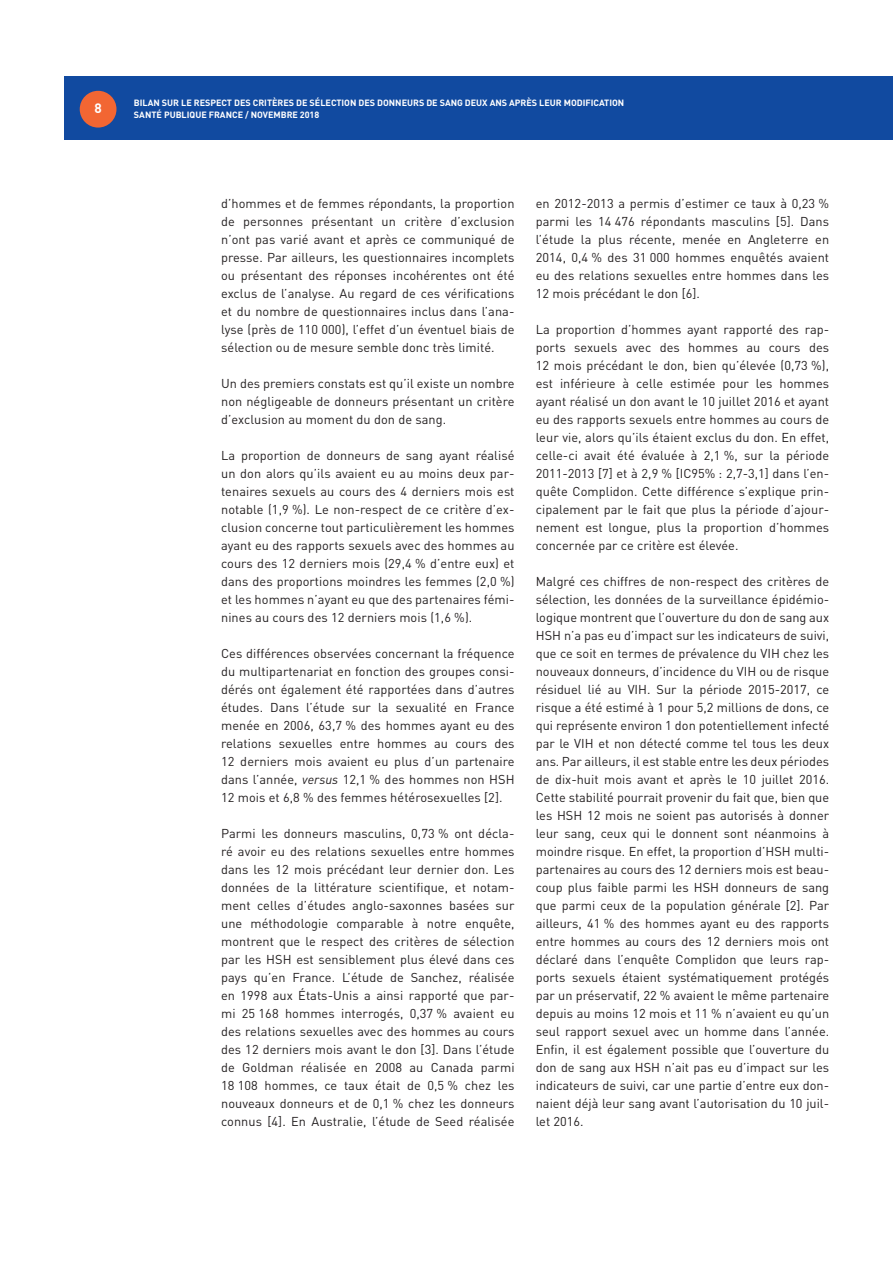
<style>
.page{position:relative;width:893px;height:1263px;background:#fff}
.page>*{position:absolute;margin:0;border:0;box-sizing:border-box;transform-origin:0 0}
.t1{font:700 13.5px "DIN Pro";color:#fff}
.t2{font:12.75px/18px "DIN Pro";letter-spacing:.005em;color:#231f20;text-align:justify}
.t3{font:700 9px/12px "DIN Pro";color:#fff;text-align:center}
.s1{font-style:italic}
</style>
<div class="page">
<div style="left:64px;top:77px;width:829px;height:63px;background:#114aa0"></div>
<div style="left:80px;top:91px;width:36px;height:37px;background:#f26633;border-radius:50%"></div>
<p class="t1" style="left:94px;top:99px;width:9px">8</p>
<p class="t3" style="left:134px;top:96px;width:492px">BILAN SUR LE RESPECT DES CRITÈRES DE SÉLECTION DES DONNEURS DE SANG DEUX ANS APRÈS LEUR MODIFICATION</p>
<p class="t3" style="left:134px;top:96px;width:257px">T TRE COURANT DE LA STNTHÈSE LOREM IPSUM DOLOR ET AL<br>2016</p>
<p class="t3" style="left:134px;top:108px;width:187px">SANTÉ PUBLIQUE FRANCE / NOVEMBRE 2018</p>
<p class="t2" style="left:221px;top:194px;width:295px">d’hommes et de femmes répondants, la proportion de personnes présentant un critère d’exclusion n’ont pas varié avant et après ce communiqué de presse. Par ailleurs, les questionnaires incomplets ou présentant des réponses incohérentes ont été exclus de l’analyse. Au regard de ces vérifications et du nombre de questionnaires inclus dans l’ana‑ lyse (près de 110 000), l’effet d’un éventuel biais de sélection ou de mesure semble donc très limité.</p>
<p class="t2" style="left:221px;top:374px;width:295px">Un des premiers constats est qu’il existe un nombre non négligeable de donneurs présentant un critère d’exclusion au moment du don de sang.</p>
<p class="t2" style="left:221px;top:446px;width:295px">La proportion de donneurs de sang ayant réalisé un don alors qu’ils avaient eu au moins deux par‑ tenaires sexuels au cours des 4 derniers mois est notable (1,9 %). Le non‑respect de ce critère d’ex‑ clusion concerne tout particulièrement les hommes ayant eu des rapports sexuels avec des hommes au cours des 12 derniers mois (29,4 % d’entre eux) et dans des proportions moindres les femmes (2,0 %) et les hommes n’ayant eu que des partenaires fémi‑ nines au cours des 12 derniers mois (1,6 %).</p>
<p class="t2" style="left:221px;top:644px;width:295px">Ces différences observées concernant la fréquence du multipartenariat en fonction des groupes consi‑ dérés ont également été rapportées dans d’autres études. Dans l’étude sur la sexualité en France menée en 2006, 63,7 % des hommes ayant eu des relations sexuelles entre hommes au cours des 12 derniers mois avaient eu plus d’un partenaire dans l’année, <span class="s1">versus</span> 12,1 % des hommes non HSH 12 mois et 6,8 % des femmes hétérosexuelles [2].</p>
<p class="t2" style="left:221px;top:824px;width:295px">Parmi les donneurs masculins, 0,73 % ont décla‑ ré avoir eu des relations sexuelles entre hommes dans les 12 mois précédant leur dernier don. Les données de la littérature scientifique, et notam‑ ment celles d’études anglo‑saxonnes basées sur une méthodologie comparable à notre enquête, montrent que le respect des critères de sélection par les HSH est sensiblement plus élevé dans ces pays qu’en France. L’étude de Sanchez, réalisée en 1998 aux États‑Unis a ainsi rapporté que par‑ mi 25 168 hommes interrogés, 0,37 % avaient eu des relations sexuelles avec des hommes au cours des 12 derniers mois avant le don [3]. Dans l’étude de Goldman réalisée en 2008 au Canada parmi 18 108 hommes, ce taux était de 0,5 % chez les nouveaux donneurs et de 0,1 % chez les donneurs connus [4]. En Australie, l’étude de Seed réalisée</p>
<p class="t2" style="left:536px;top:194px;width:295px">en 2012‑2013 a permis d’estimer ce taux à 0,23 % parmi les 14 476 répondants masculins [5]. Dans l’étude la plus récente, menée en Angleterre en 2014, 0,4 % des 31 000 hommes enquêtés avaient eu des relations sexuelles entre hommes dans les 12 mois précédant le don [6].</p>
<p class="t2" style="left:536px;top:320px;width:295px">La proportion d’hommes ayant rapporté des rap‑ ports sexuels avec des hommes au cours des 12 mois précédant le don, bien qu’élevée (0,73 %), est inférieure à celle estimée pour les hommes ayant réalisé un don avant le 10 juillet 2016 et ayant eu des rapports sexuels entre hommes au cours de leur vie, alors qu’ils étaient exclus du don. En effet, celle‑ci avait été évaluée à 2,1 %, sur la période 2011‑2013 [7] et à 2,9 % [IC95% : 2,7‑3,1] dans l’en‑ quête Complidon. Cette différence s’explique prin‑ cipalement par le fait que plus la période d’ajour‑ nement est longue, plus la proportion d’hommes concernée par ce critère est élevée.</p>
<p class="t2" style="left:536px;top:572px;width:295px">Malgré ces chiffres de non‑respect des critères de sélection, les données de la surveillance épidémio‑ logique montrent que l’ouverture du don de sang aux HSH n’a pas eu d’impact sur les indicateurs de suivi, que ce soit en termes de prévalence du VIH chez les nouveaux donneurs, d’incidence du VIH ou de risque résiduel lié au VIH. Sur la période 2015‑2017, ce risque a été estimé à 1 pour 5,2 millions de dons, ce qui représente environ 1 don potentiellement infecté par le VIH et non détecté comme tel tous les deux ans. Par ailleurs, il est stable entre les deux périodes de dix‑huit mois avant et après le 10 juillet 2016.<br>Cette stabilité pourrait provenir du fait que, bien que les HSH 12 mois ne soient pas autorisés à donner leur sang, ceux qui le donnent sont néanmoins à moindre risque. En effet, la proportion d’HSH multi‑ partenaires au cours des 12 derniers mois est beau‑ coup plus faible parmi les HSH donneurs de sang que parmi ceux de la population générale [2]. Par ailleurs, 41 % des hommes ayant eu des rapports entre hommes au cours des 12 derniers mois ont déclaré dans l’enquête Complidon que leurs rap‑ ports sexuels étaient systématiquement protégés par un préservatif, 22 % avaient le même partenaire depuis au moins 12 mois et 11 % n’avaient eu qu’un seul rapport sexuel avec un homme dans l’année.<br>Enfin, il est également possible que l’ouverture du don de sang aux HSH n’ait pas eu d’impact sur les indicateurs de suivi, car une partie d’entre eux don‑ naient déjà leur sang avant l’autorisation du 10 juil‑ let 2016.</p>
</div>
